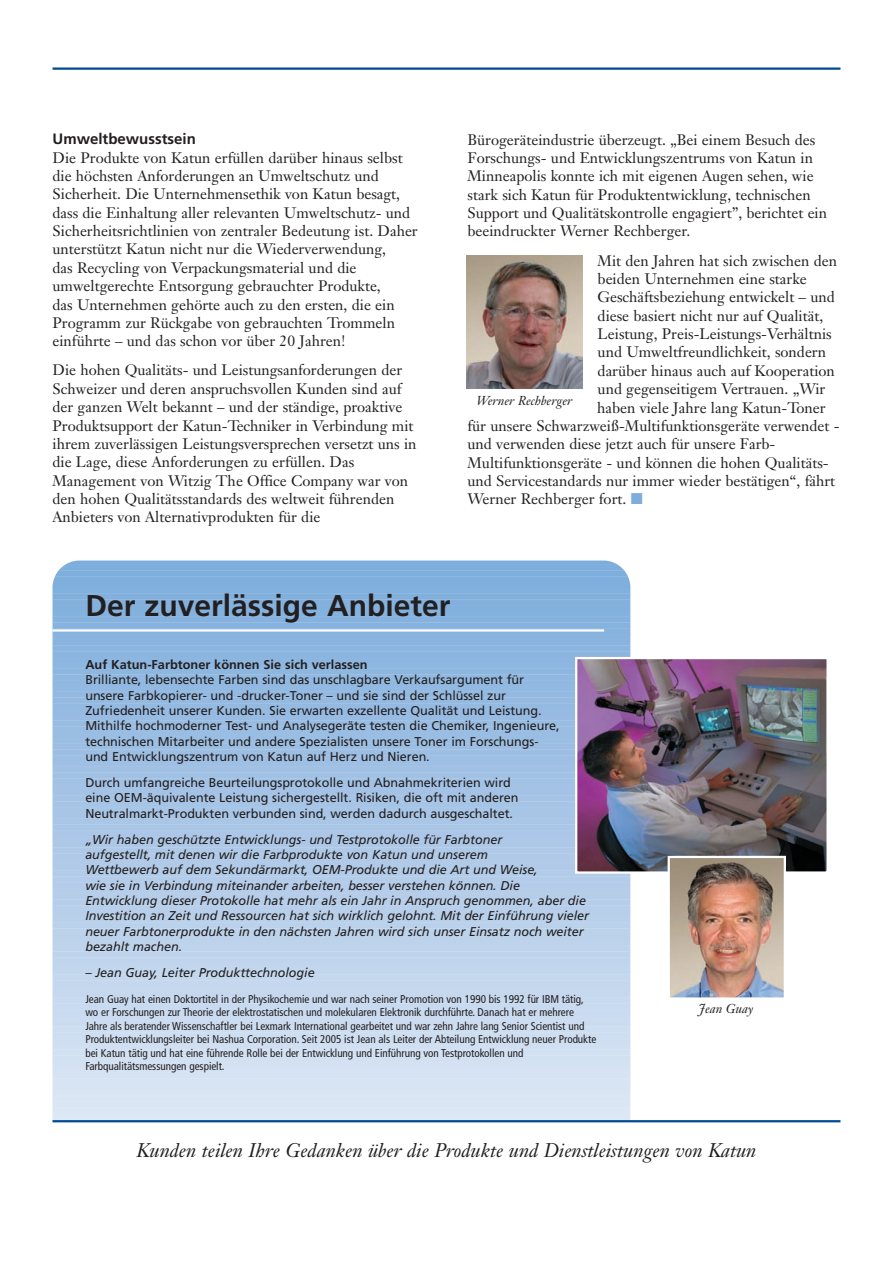
<style>
.page{position:relative;width:893px;height:1263px;background:#fff}
.page>*{position:absolute;margin:0;border:0;box-sizing:border-box;transform-origin:0 0}
.t1{font:700 30px "Frutiger";color:#231f20}
.t2{font:italic 19.5px "Janson Text";color:#231f20}
.t3{font:15px/18.3px "Janson Text";color:#231f20}
.t4{font:700 15px "Frutiger";color:#231f20}
.t5{font:12.75px/15.3px "Frutiger";letter-spacing:-.005em;color:#231f20}
.t6{font:italic 12.75px/15.3px "Frutiger";letter-spacing:-.005em;color:#231f20}
.t7{font:700 12.75px "Frutiger";color:#231f20}
.t8{font:italic 12.75px "Janson Text";color:#231f20}
.t9{font:condensed 11.25px/13.5px "Frutiger";letter-spacing:-.005em;color:#231f20}
.s1{color:#7caddc}
</style>
<div class="page">
<hr style="left:53px;top:561px;width:577px;height:4px;background:#7caddc">
<div style="left:53px;top:565px;width:577px;height:6px;background:#7daedc"></div>
<div style="left:53px;top:570px;width:577px;height:6px;background:#7eaedc"></div>
<div style="left:53px;top:576px;width:577px;height:6px;background:#7fafdd"></div>
<div style="left:53px;top:582px;width:577px;height:6px;background:#80afdd"></div>
<div style="left:53px;top:588px;width:577px;height:6px;background:#80b0dd"></div>
<div style="left:53px;top:594px;width:577px;height:6px;background:#81b0dd"></div>
<div style="left:53px;top:599px;width:577px;height:6px;background:#83b0dd"></div>
<div style="left:53px;top:605px;width:577px;height:6px;background:#83b1de"></div>
<div style="left:53px;top:611px;width:577px;height:6px;background:#84b2de"></div>
<div style="left:53px;top:617px;width:577px;height:6px;background:#85b2de"></div>
<div style="left:53px;top:622px;width:577px;height:6px;background:#86b3de"></div>
<div style="left:53px;top:871px;width:577px;height:6px;background:#b2cbe8"></div>
<div style="left:53px;top:876px;width:577px;height:6px;background:#b3cce9"></div>
<div style="left:53px;top:882px;width:577px;height:6px;background:#b4cce9"></div>
<div style="left:53px;top:888px;width:577px;height:6px;background:#b5cde9"></div>
<div style="left:53px;top:894px;width:577px;height:6px;background:#b6cde9"></div>
<div style="left:53px;top:899px;width:577px;height:6px;background:#b7cee9"></div>
<div style="left:53px;top:905px;width:577px;height:6px;background:#b7cfea"></div>
<div style="left:53px;top:911px;width:577px;height:6px;background:#b8cfea"></div>
<div style="left:53px;top:917px;width:577px;height:6px;background:#b9d0ea"></div>
<div style="left:53px;top:923px;width:577px;height:6px;background:#bad1eb"></div>
<div style="left:53px;top:928px;width:577px;height:6px;background:#bbd2eb"></div>
<div style="left:53px;top:934px;width:577px;height:6px;background:#bcd2eb"></div>
<div style="left:53px;top:940px;width:577px;height:6px;background:#bdd2eb"></div>
<div style="left:53px;top:946px;width:577px;height:6px;background:#bed3ec"></div>
<div style="left:53px;top:951px;width:577px;height:6px;background:#bfd4ec"></div>
<div style="left:53px;top:957px;width:577px;height:6px;background:#c0d5ed"></div>
<div style="left:53px;top:963px;width:577px;height:6px;background:#c1d5ed"></div>
<div style="left:53px;top:969px;width:577px;height:6px;background:#c2d6ed"></div>
<div style="left:53px;top:974px;width:577px;height:6px;background:#c3d7ee"></div>
<div style="left:53px;top:980px;width:577px;height:6px;background:#c4d7ee"></div>
<div style="left:53px;top:986px;width:577px;height:6px;background:#c5d8ee"></div>
<div style="left:53px;top:992px;width:577px;height:6px;background:#c6d8ee"></div>
<div style="left:53px;top:998px;width:577px;height:6px;background:#c7daef"></div>
<div style="left:53px;top:1003px;width:577px;height:6px;background:#c8daf0"></div>
<div style="left:53px;top:1009px;width:577px;height:6px;background:#c9dbf0"></div>
<div style="left:53px;top:1015px;width:577px;height:6px;background:#cbdcf0"></div>
<div style="left:53px;top:1021px;width:577px;height:6px;background:#ccdcf0"></div>
<div style="left:53px;top:1026px;width:577px;height:6px;background:#cddef1"></div>
<div style="left:53px;top:1032px;width:577px;height:6px;background:#cedef1"></div>
<div style="left:53px;top:1038px;width:577px;height:6px;background:#cfdff1"></div>
<div style="left:53px;top:1044px;width:577px;height:6px;background:#d0dff2"></div>
<div style="left:53px;top:1050px;width:577px;height:6px;background:#d1e1f2"></div>
<div style="left:53px;top:1055px;width:577px;height:6px;background:#d2e1f2"></div>
<div style="left:53px;top:1061px;width:577px;height:6px;background:#d3e1f2"></div>
<div style="left:53px;top:1067px;width:577px;height:6px;background:#d4e2f3"></div>
<div style="left:53px;top:1073px;width:577px;height:6px;background:#d5e3f3"></div>
<div style="left:53px;top:1078px;width:577px;height:6px;background:#d6e4f4"></div>
<div style="left:53px;top:1084px;width:577px;height:6px;background:#d7e4f4"></div>
<div style="left:53px;top:1090px;width:577px;height:6px;background:#d8e5f4"></div>
<div style="left:53px;top:1096px;width:577px;height:6px;background:#d9e6f4"></div>
<div style="left:53px;top:1101px;width:577px;height:6px;background:#dae6f5"></div>
<div style="left:53px;top:1107px;width:577px;height:6px;background:#dbe7f5"></div>
<div style="left:53px;top:1113px;width:577px;height:6px;background:#dce8f5"></div>
<div style="left:53px;top:1119px;width:577px;height:6px;background:#dee9f6"></div>
<div style="left:36px;top:1122px;width:831px;height:52px;background:#fff"></div>
<hr style="left:53px;top:1120px;width:787px;height:2px;background:#014990">
<hr style="left:53px;top:68px;width:787px;height:2px;background:#014990">
<svg style="left:52px;top:628px;width:775px;height:247px"></svg>
<img style="left:466px;top:255px;width:117px;height:133px">
<img style="left:670px;top:859px;width:113px;height:138px">
<div style="left:667px;top:856px;width:119px;height:144px;border:2px solid #fff"></div>
<p class="t4" style="left:53px;top:133px;width:145px">Umweltbewusstsein</p>
<p class="t3" style="left:53px;top:149px;width:367px">Die Produkte von Katun erfüllen darüber hinaus selbst die höchsten Anforderungen an Umweltschutz und Sicherheit. Die Unternehmensethik von Katun besagt, dass die Einhaltung aller relevanten Umweltschutz- und Sicherheitsrichtlinien von zentraler Bedeutung ist. Daher unterstützt Katun nicht nur die Wiederverwendung,<br>das Recycling von Verpackungsmaterial und die umweltgerechte Entsorgung gebrauchter Produkte,<br>das Unternehmen gehörte auch zu den ersten, die ein Programm zur Rückgabe von gebrauchten Trommeln einführte – und das schon vor über 20 Jahren!</p>
<p class="t3" style="left:53px;top:362px;width:366px">Die hohen Qualitäts- und Leistungsanforderungen der Schweizer und deren anspruchsvollen Kunden sind auf der ganzen Welt bekannt – und der ständige, proaktive Produktsupport der Katun-Techniker in Verbindung mit ihrem zuverlässigen Leistungsversprechen versetzt uns in die Lage, diese Anforderungen zu erfüllen. Das Management von Witzig The Office Company war von den hohen Qualitätsstandards des weltweit führenden Anbieters von Alternativprodukten für die</p>
<p class="t3" style="left:467px;top:131px;width:361px">Bürogeräteindustrie überzeugt. „Bei einem Besuch des Forschungs- und Entwicklungszentrums von Katun in Minneapolis konnte ich mit eigenen Augen sehen, wie stark sich Katun für Produktentwicklung, technischen Support und Qualitätskontrolle engagiert”, berichtet ein beeindruckter Werner Rechberger.</p>
<p class="t3" style="left:598px;top:252px;width:241px">Mit den Jahren hat sich zwischen den</p>
<p class="t3" style="left:598px;top:271px;width:211px">beiden Unternehmen eine starke</p>
<p class="t3" style="left:598px;top:289px;width:239px">Geschäftsbeziehung entwickelt – und</p>
<p class="t3" style="left:598px;top:308px;width:227px">diese basiert nicht nur auf Qualität,</p>
<p class="t3" style="left:598px;top:326px;width:236px">Leistung, Preis-Leistungs-Verhältnis</p>
<p class="t3" style="left:598px;top:344px;width:230px">und Umweltfreundlichkeit, sondern</p>
<p class="t3" style="left:598px;top:363px;width:239px">darüber hinaus auch auf Kooperation</p>
<p class="t3" style="left:598px;top:381px;width:229px">und gegenseitigem Vertrauen. „Wir</p>
<p class="t3" style="left:597px;top:399px;width:230px">haben viele Jahre lang Katun-Toner</p>
<p class="t3" style="left:467px;top:418px;width:374px">für unsere Schwarzweiß-Multifunktionsgeräte verwendet -</p>
<p class="t3" style="left:467px;top:436px;width:309px">und verwenden diese jetzt auch für unsere Farb-</p>
<p class="t3" style="left:467px;top:455px;width:363px">Multifunktionsgeräte - und können die hohen Qualitäts-</p>
<p class="t3" style="left:467px;top:473px;width:369px">und Servicestandards nur immer wieder bestätigen“, fährt</p>
<p class="t3" style="left:467px;top:491px;width:177px">Werner Rechberger fort. <span class="s1">■</span></p>
<p class="t8" style="left:476px;top:395px;width:97px">Werner Rechberger</p>
<h1 class="t1" style="left:85px;top:593px;width:367px">Der zuverlässige Anbieter</h1>
<p class="t7" style="left:85px;top:659px;width:284px">Auf Katun-Farbtoner können Sie sich verlassen</p>
<p class="t5" style="left:85px;top:673px;width:476px">Brilliante, lebensechte Farben sind das unschlagbare Verkaufsargument für unsere Farbkopierer- und -drucker-Toner – und sie sind der Schlüssel zur Zufriedenheit unserer Kunden. Sie erwarten exzellente Qualität und Leistung.<br>Mithilfe hochmoderner Test- und Analysegeräte testen die Chemiker, Ingenieure, technischen Mitarbeiter und andere Spezialisten unsere Toner im Forschungs&shy;und Entwicklungszentrum von Katun auf Herz und Nieren.</p>
<p class="t5" style="left:85px;top:776px;width:435px">Durch umfangreiche Beurteilungsprotokolle und Abnahmekriterien wird eine OEM-äquivalente Leistung sichergestellt. Risiken, die oft mit anderen<br>Neutralmarkt-Produkten verbunden sind, werden dadurch ausgeschaltet.</p>
<p class="t6" style="left:85px;top:832px;width:505px">„Wir haben geschützte Entwicklungs- und Testprotokolle für Farbtoner<br>aufgestellt, mit denen wir die Farbprodukte von Katun und unserem<br>Wettbewerb auf dem Sekundärmarkt, OEM-Produkte und die Art und Weise,<br>wie sie in Verbindung miteinander arbeiten, besser verstehen können. Die Entwicklung dieser Protokolle hat mehr als ein Jahr in Anspruch genommen, aber die Investition an Zeit und Ressourcen hat sich wirklich gelohnt. Mit der Einführung vieler neuer Farbtonerprodukte in den nächsten Jahren wird sich unser Einsatz noch weiter bezahlt machen.</p>
<p class="t6" style="left:85px;top:966px;width:231px">– Jean Guay, Leiter Produkttechnologie</p>
<p class="t9" style="left:85px;top:993px;width:512px">Jean Guay hat einen Doktortitel in der Physikochemie und war nach seiner Promotion von 1990 bis 1992 für IBM tätig, wo er Forschungen zur Theorie der elektrostatischen und molekularen Elektronik durchführte. Danach hat er mehrere Jahre als beratender Wissenschaftler bei Lexmark International gearbeitet und war zehn Jahre lang Senior Scientist und Produktentwicklungsleiter bei Nashua Corporation. Seit 2005 ist Jean als Leiter der Abteilung Entwicklung neuer Produkte bei Katun tätig und hat eine führende Rolle bei der Entwicklung und Einführung von Testprotokollen und Farbqualitätsmessungen gespielt.</p>
<p class="t8" style="left:699px;top:1003px;width:56px">Jean Guay</p>
<h2 class="t2" style="left:137px;top:1143px;width:621px">Kunden teilen Ihre Gedanken über die Produkte und Dienstleistungen von Katun</h2>
</div>
